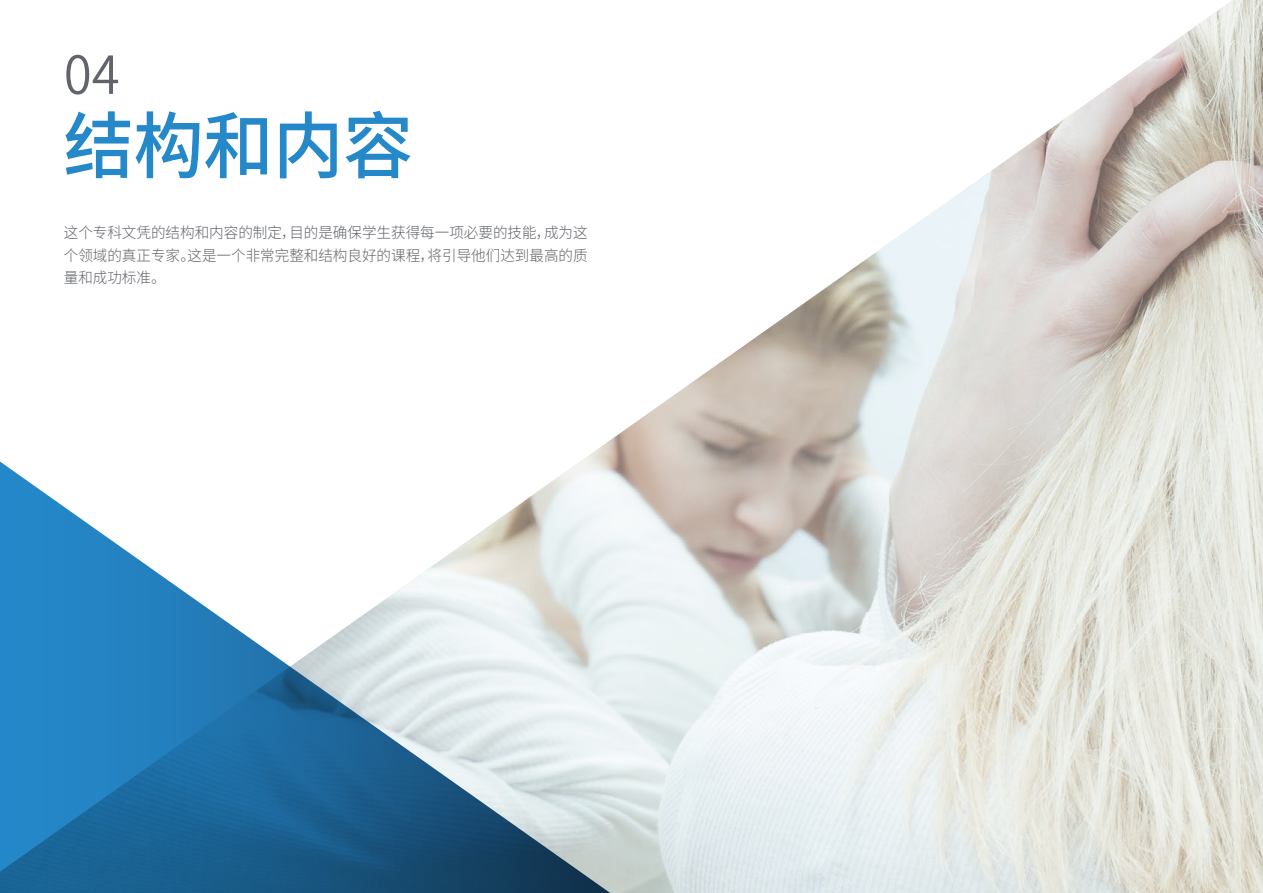
<style>
.page{position:relative;width:1263px;height:893px;background:#fff}
.page>*{position:absolute;margin:0;border:0;box-sizing:border-box;transform-origin:0 0}
.t1{font:500 72px "Source Han Sans CN";color:#2488c9}
.t2{font:52.5px "Source Han Sans CN";color:#61646a}
.t3{font:300 15px/22.5px "Source Han Sans CN";color:#61646a;text-align:justify}
</style>
<div class="page">
<img style="left:602px;top:0;width:661px;height:893px">
<svg style="left:0;top:446px;width:640px;height:447px"></svg>
<h2 class="t2" style="left:64px;top:45px;width:57px">04</h2>
<h1 class="t1" style="left:64px;top:105px;width:351px">结构和内容</h1>
<p class="t3" style="left:64px;top:222px;width:525px">这个专科文凭的结构和内容的制定，目的是确保学生获得每一项必要的技能，成为这个领域的真正专家。这是一个非常完整和结构良好的课程，将引导他们达到最高的质量和成功标准。</p>
</div>
